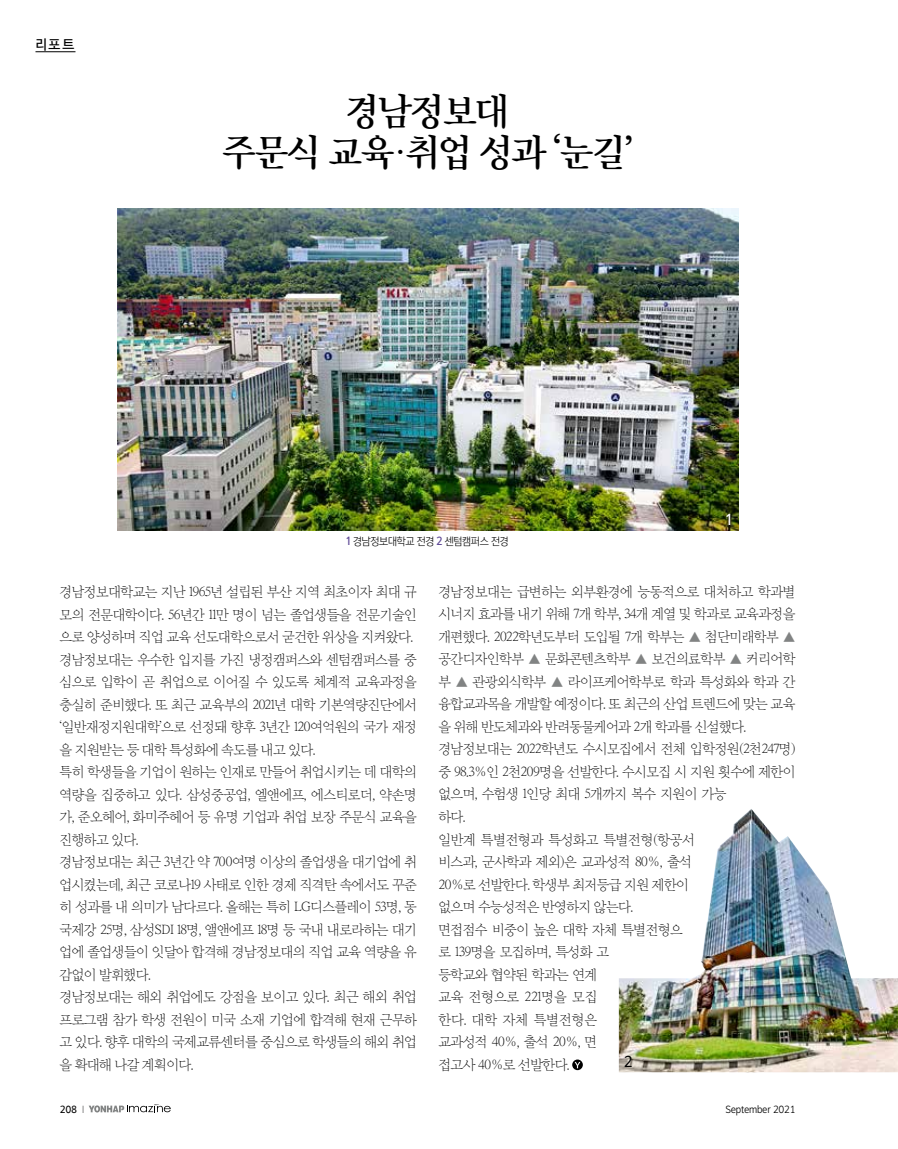
<style>
.page{position:relative;width:898px;height:1149px;background:#fff}
.page>*{position:absolute;margin:0;border:0;box-sizing:border-box;transform-origin:0 0}
.t1{font:36px/40.5px "Yoon Myungjo Pro 750";letter-spacing:-.03em;color:#000;text-align:center;scale:.95 1}
.t2{font:14.25px "Yoon Gothic Pro 760";color:#fff}
.t3{font:14.25px "Yoon Gothic Pro 760";color:#000}
.t4{font:13.8px/22.5px "Yoon Myungjo Pro 710";letter-spacing:-.05em;color:#000}
.t5{font:12.75px "Yoon Gothic Pro 760";color:#000}
.t6{font:10.5px "Yoon Gothic Pro 730";letter-spacing:-.035em;color:#000;scale:.96 1}
.t7{font:500 10.5px "Arita Heiti";letter-spacing:-.025em;color:#000}
.t8{font:700 10.5px "Arita Heiti";color:#000}
.s1{font-size:27px}
.s2{font-family:"Yoon Gothic Pro 770";color:#604b97}
.s3{color:#818383}
.s4{font-weight:300}
</style>
<div class="page">
<hr style="left:35px;top:51px;width:40px;height:1px;background:#000">
<svg style="left:89px;top:1104px;width:82px;height:8px"></svg>
<svg style="left:572px;top:1059px;width:10px;height:10px"></svg>
<svg style="left:574px;top:1061px;width:6px;height:6px"></svg>
<img style="left:117px;top:209px;width:621px;height:321px">
<img style="left:618px;top:809px;width:279px;height:262px">
<p class="t5" style="left:35px;top:35px;width:40px">리포트</p>
<h1 class="t1" style="left:222px;top:90px;width:433px">경남정보대<br>주문식 교육<span class="s1">·</span>취업 성과 ‘눈길’</h1>
<p class="t6" style="left:346px;top:535px;width:170px"><span class="s2">1</span> 경남정보대학교 전경 <span class="s2">2</span> 센텀캠퍼스 전경</p>
<p class="t2" style="left:725px;top:510px;width:7px">1</p>
<p class="t4" style="left:60px;top:580px;width:359px">경남정보대학교는 지난 1965년 설립된 부산 지역 최초이자 최대 규 모의 전문대학이다. 56년간 11만 명이 넘는 졸업생들을 전문기술인 으로 양성하며 직업 교육 선도대학으로서 굳건한 위상을 지켜왔다. 경남정보대는 우수한 입지를 가진 냉정캠퍼스와 센텀캠퍼스를 중 심으로 입학이 곧 취업으로 이어질 수 있도록 체계적 교육과정을 충실히 준비했다. 또 최근 교육부의 2021년 대학 기본역량진단에서 ‘일반재정지원대학’으로 선정돼 향후 3년간 120여억원의 국가 재정 을 지원받는 등 대학 특성화에 속도를 내고 있다.<br>특히 학생들을 기업이 원하는 인재로 만들어 취업시키는 데 대학의 역량을 집중하고 있다. 삼성중공업, 엘앤에프, 에스티로더, 약손명 가, 준오헤어, 화미주헤어 등 유명 기업과 취업 보장 주문식 교육을 진행하고 있다.<br>경남정보대는 최근 3년간 약 700여명 이상의 졸업생을 대기업에 취 업시켰는데, 최근 코로나19 사태로 인한 경제 직격탄 속에서도 꾸준 히 성과를 내 의미가 남다르다. 올해는 특히 LG디스플레이 53명, 동 국제강 25명, 삼성SDI 18명, 앨앤에프 18명 등 국내 내로라하는 대기 업에 졸업생들이 잇달아 합격해 경남정보대의 직업 교육 역량을 유 감없이 발휘했다.<br>경남정보대는 해외 취업에도 강점을 보이고 있다. 최근 해외 취업 프로그램 참가 학생 전원이 미국 소재 기업에 합격해 현재 근무하 고 있다. 향후 대학의 국제교류센터를 중심으로 학생들의 해외 취업 을 확대해 나갈 계획이다.</p>
<p class="t4" style="left:438px;top:580px;width:359px">경남정보대는 급변하는 외부환경에 능동적으로 대처하고 학과별 시너지 효과를 내기 위해 7개 학부, 34개 계열 및 학과로 교육과정을 개편했다. 2022학년도부터 도입될 7개 학부는 <span class="s3">▲</span> 첨단미래학부 <span class="s3">▲ </span>공간디자인학부 <span class="s3">▲</span> 문화콘텐츠학부 <span class="s3">▲</span> 보건의료학부 <span class="s3">▲</span> 커리어학 부 <span class="s3">▲</span> 관광외식학부 <span class="s3">▲</span> 라이프케어학부로 학과 특성화와 학과 간 융합교과목을 개발할 예정이다. 또 최근의 산업 트렌드에 맞는 교육 을 위해 반도체과와 반려동물케어과 2개 학과를 신설했다. 경남정보대는 2022학년도 수시모집에서 전체 입학정원(2천247명) 중 98.3％인 2천209명을 선발한다. 수시모집 시 지원 횟수에 제한이 없으며, 수험생 1인당 최대 5개까지 복수 지원이 가능<br>하다.<br>일반계 특별전형과 특성화고 특별전형(항공서<br>비스과, 군사학과 제외)은 교과성적 80％, 출석<br>20％로 선발한다. 학생부 최저등급 지원 제한이<br>없으며 수능성적은 반영하지 않는다.<br>면접점수 비중이 높은 대학 자체 특별전형으<br>로 139명을 모집하며, 특성화 고<br>등학교와 협약된 학과는 연계<br>교육 전형으로 221명을 모집<br>한다. 대학 자체 특별전형은<br>교과성적 40％, 출석 20％, 면<br>접고사 40％로 선발한다.</p>
<p class="t3" style="left:624px;top:1051px;width:10px">2</p>
<p class="t8" style="left:60px;top:1102px;width:26px">208 <span class="s4">I</span></p>
<p class="t7" style="left:725px;top:1102px;width:72px">September 2021</p>
</div>
